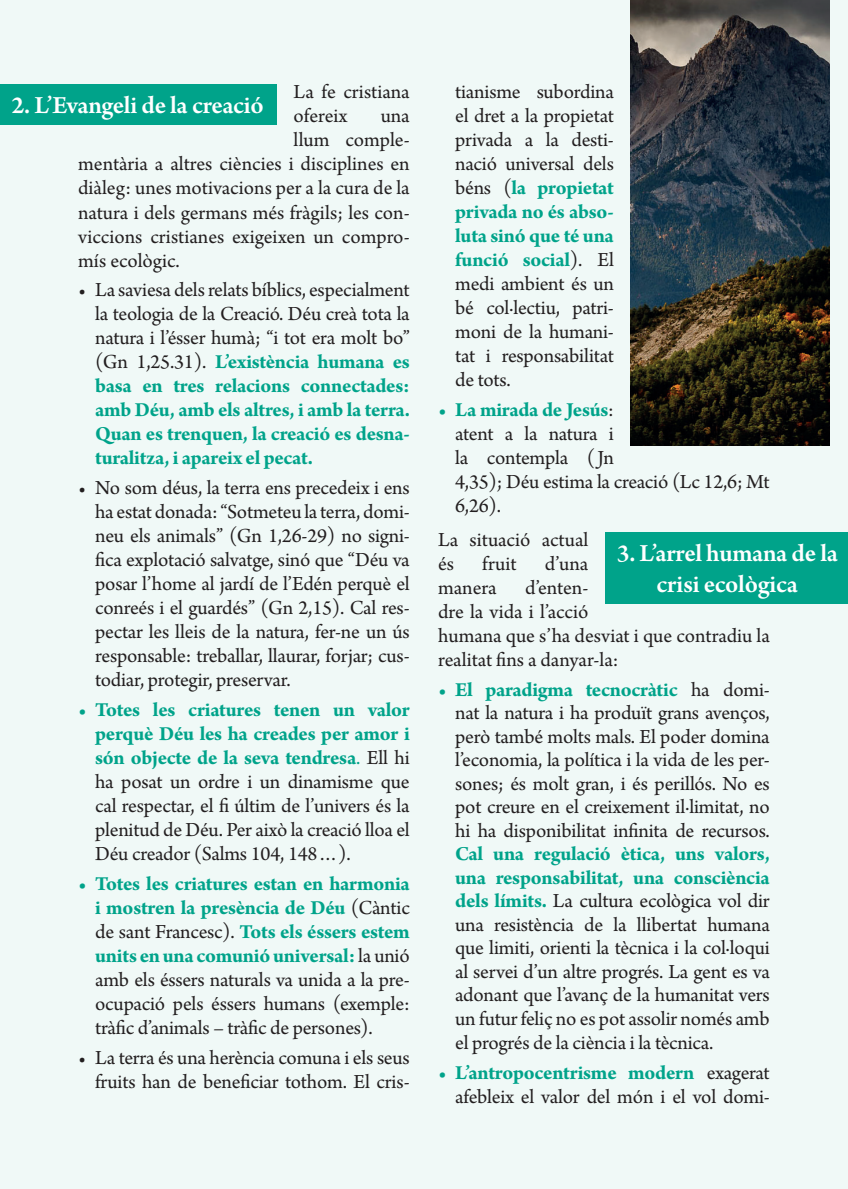
<style>
.page{position:relative;width:848px;height:1189px;background:#fff}
.page>*{position:absolute;margin:0;border:0;box-sizing:border-box;transform-origin:0 0}
.t1{font:600 26px/31.2px "Arno Pro";letter-spacing:-.015em;color:#fff;text-align:center}
.t2{font:21px/24px "Arno Pro";letter-spacing:-.01em;color:#231f20;text-align:justify}
.t3{font:700 21px/24px "Arno Pro";letter-spacing:-.015em;color:#00a38a;text-align:justify}
.s1{font-weight:400;color:#231f20}
.s2{font-weight:700;color:#00a38a}
.s3{color:#00a38a}
</style>
<div class="page">
<div style="left:0;top:0;width:848px;height:1188px;background:#f0f9f7"></div>
<div style="left:0;top:84px;width:277px;height:40px;background:#00a38a"></div>
<img style="left:631px;top:0;width:198px;height:445px">
<div style="left:605px;top:532px;width:243px;height:71px;background:#00a38a"></div>
<p class="t1" style="left:12px;top:91px;width:254px">2. L’Evangeli de la creació</p>
<p class="t2" style="left:294px;top:81px;width:118px">La fe cristiana ofereix</p>
<p class="t2" style="left:381px;top:105px;width:31px">una</p>
<p class="t2" style="left:294px;top:129px;width:118px">llum comple-</p>
<p class="t2" style="left:78px;top:153px;width:333px">mentària a altres ciències i disciplines en</p>
<p class="t2" style="left:78px;top:177px;width:333px">diàleg: unes motivacions per a la cura de la</p>
<p class="t2" style="left:78px;top:201px;width:333px">natura i dels germans més fràgils; les con-</p>
<p class="t2" style="left:78px;top:225px;width:333px">viccions cristianes exigeixen un compro-</p>
<p class="t2" style="left:78px;top:249px;width:103px">mís ecològic.</p>
<p class="t3" style="left:95px;top:279px;width:316px;text-indent:-17px"><span class="s1">• La saviesa dels relats bíblics, especialment la teologia de la Creació. Déu creà tota la natura i l’ésser humà; “i tot era molt bo” (Gn 1,25.31).</span> L’existència humana es basa en tres relacions connectades: amb Déu, amb els altres, i amb la terra.<br>Quan es trenquen, la creació es desna&shy;turalitza, i apareix el pecat.</p>
<p class="t2" style="left:95px;top:477px;width:316px;text-indent:-17px">• No som déus, la terra ens precedeix i ens ha estat donada: “Sotmeteu la terra, domi&shy;neu els animals” (Gn 1,26-29) no signi&shy;fica explotació salvatge, sinó que “Déu va posar l’home al jardí de l’Edén perquè el conreés i el guardés” (Gn 2,15). Cal res&shy;pectar les lleis de la natura, fer-ne un ús responsable: treballar, llaurar, forjar; cus&shy;todiar, protegir, preservar.</p>
<p class="t2" style="left:95px;top:698px;width:316px;text-indent:-17px"><span class="s2">• Totes les criatures tenen un valor perquè Déu les ha creades per amor i són objecte de la seva tendresa</span><span class="s3">.</span> Ell hi ha posat un ordre i un dinamisme que cal respectar, el fi últim de l’univers és la plenitud de Déu. Per això la creació lloa el Déu creador (Salms 104, 148…).</p>
<p class="t2" style="left:95px;top:872px;width:316px;text-indent:-17px"><span class="s2">• Totes les criatures estan en harmonia i mostren la presència de Déu</span> (Càntic de sant Francesc). <span class="s2">Tots els éssers estem units en una comunió universal:</span> la unió amb els éssers naturals va unida a la pre&shy;ocupació pels éssers humans (exemple: tràfic d’animals – tràfic de persones).</p>
<p class="t2" style="left:78px;top:1046px;width:333px;text-align:right">• La terra és una herència comuna i els seus fruits han de beneficiar tothom. El cris-</p>
<p class="t2" style="left:455px;top:81px;width:160px">tianisme subordina el dret a la propietat privada a la desti&shy;nació universal dels béns (<span class="s2">la propietat privada no és abso&shy;luta sinó que té una funció social</span>). El medi ambient és un bé col·lectiu, patri&shy;moni de la humani&shy;tat i responsabilitat de tots.</p>
<p class="t2" style="left:455px;top:399px;width:316px;text-align:left;text-indent:-17px"><span class="s2">• La mirada de Jesús</span>:<br>atent a la natura i<br>la contempla ( Jn<br>4,35); Déu estima la creació (Lc 12,6; Mt<br>6,26).</p>
<p class="t1" style="left:617px;top:539px;width:223px">3. L’arrel humana de la crisi ecològica</p>
<p class="t2" style="left:438px;top:529px;width:152px">La situació actual és</p>
<p class="t2" style="left:482px;top:553px;width:36px">fruit</p>
<p class="t2" style="left:545px;top:553px;width:45px">d’una</p>
<p class="t2" style="left:438px;top:577px;width:60px">manera</p>
<p class="t2" style="left:438px;top:577px;width:333px;text-align:left;text-indent:87px">d’enten-<br>dre la vida i l’acció<br>humana que s’ha desviat i que contradiu la realitat fins a danyar-la:</p>
<p class="t2" style="left:455px;top:678px;width:316px;line-height:23.4px;text-indent:-17px"><span class="s2">• El paradigma tecnocràtic</span> ha domi&shy;nat la natura i ha produït grans avenços, però també molts mals. El poder domina l’economia, la política i la vida de les per&shy;sones; és molt gran, i és perillós. No es pot creure en el creixement il·limitat, no hi ha disponibilitat infinita de recursos.</p>
<p class="t2" style="left:455px;top:843px;width:316px"><span class="s2">Cal una regulació ètica, uns valors, una responsabilitat, una consciència dels límits.</span> La cultura ecològica vol dir una resistència de la llibertat humana que limiti, orienti la tècnica i la col·loqui al servei d’un altre progrés. La gent es va adonant que l’avanç de la humanitat vers un futur feliç no es pot assolir només amb el progrés de la ciència i la tècnica.</p>
<p class="t2" style="left:438px;top:1061px;width:333px;text-align:right"><span class="s2">• L’antropocentrisme modern</span> exagerat afebleix el valor del món i el vol domi-</p>
</div>
